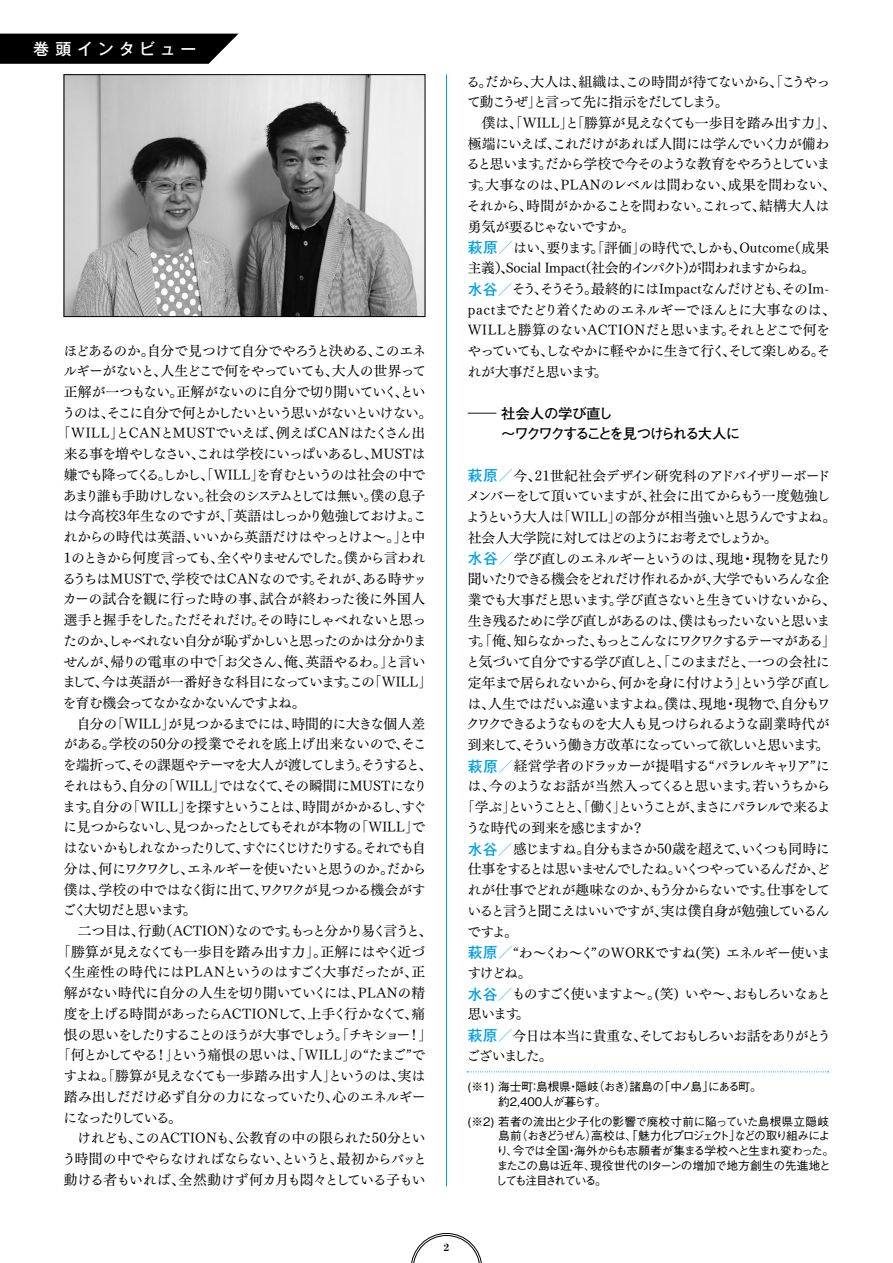
<style>
.page{position:relative;width:893px;height:1263px;background:#fff}
.page>*{position:absolute;margin:0;border:0;box-sizing:border-box;transform-origin:0 0}
.t1{font:500 15.9px "Gothic MB101 Pro";letter-spacing:.31em;color:#fff}
.t2{font:700 14.4px/20.7px "Futo Go B101 Pro";letter-spacing:-.12em;color:#000}
.t3{font:13.8px "Tsuku Min Pro M";letter-spacing:-.06em;color:#000}
.t4{font:13.8px/20.7px "Tsuku Min Pro M";letter-spacing:-.04em;color:#000}
.t5{font:13.8px "Tsuku Min Pro M";letter-spacing:-.03em;color:#000}
.t6{font:13.8px "Tsuku Min Pro M";letter-spacing:-.1em;color:#000}
.t7{font:13.8px "Tsuku Min Pro M";letter-spacing:-.115em;color:#000}
.t8{font:13.8px "Tsuku Min Pro M";letter-spacing:-.035em;color:#000}
.t9{font:13.8px "Tsuku Min Pro M";letter-spacing:-.105em;color:#000}
.t10{font:13.8px "Tsuku Min Pro M";letter-spacing:-.11em;color:#000}
.t11{font:13.8px "Tsuku Min Pro M";letter-spacing:-.08em;color:#000}
.t12{font:13.8px "Tsuku Min Pro M";letter-spacing:-.025em;color:#000}
.t13{font:13.8px "Tsuku Min Pro M";letter-spacing:-.09em;color:#000}
.t14{font:13.8px "Tsuku Min Pro M";letter-spacing:-.015em;color:#000}
.t15{font:13.8px "Tsuku Min Pro M";letter-spacing:-.085em;color:#000}
.t16{font:13.8px "Tsuku Min Pro M";letter-spacing:-.13em;color:#000}
.t17{font:13.8px "Tsuku Min Pro M";letter-spacing:-.135em;color:#000}
.t18{font:13.8px "Tsuku Min Pro M";letter-spacing:.01em;color:#000}
.t19{font:13.8px "Tsuku Min Pro M";letter-spacing:-.02em;color:#000}
.t20{font:13.8px "Tsuku Min Pro M";letter-spacing:-.125em;color:#000}
.t21{font:13.8px "Tsuku Min Pro M";letter-spacing:.005em;color:#000}
.t22{font:13.8px "Tsuku Min Pro M";letter-spacing:-.095em;color:#000}
.t23{font:13.8px "Tsuku Min Pro M";letter-spacing:-.005em;color:#000}
.t24{font:13.8px "Tsuku Min Pro M";letter-spacing:-.12em;color:#000}
.t25{font:500 11.7px/14.9px "Gothic BBB Pro";letter-spacing:-.05em;color:#000}
.t26{font:500 11.7px/14.9px "Gothic BBB Pro";letter-spacing:-.015em;color:#000}
.t27{font:500 10.65px "Bodoni BE";color:#000}
.s1{font-family:"Futo Go B101 Pro";font-weight:700;font-size:14.85px;color:#00a0e9}
.s2{font-size:10.05px}
</style>
<div class="page">
<svg style="left:0;top:34px;width:238px;height:30px;background:#111"></svg>
<hr style="left:446px;top:74px;width:1px;height:1112px;background:#00a0e9">
<img style="left:66px;top:76px;width:357px;height:239px">
<div style="left:64px;top:74px;width:361px;height:243px;border:1px solid #000"></div>
<svg style="left:467px;top:1071px;width:361px;height:1px"></svg>
<svg style="left:411px;top:1233px;width:71px;height:30px"></svg>
<p class="t1" style="left:33px;top:36px;width:165px">巻頭インタビュー</p>
<p class="t3" style="left:63px;top:338px;width:365px">ほどあるのか。自分で見つけて自分でやろうと決める、このエネ</p>
<p class="t3" style="left:63px;top:359px;width:365px">ルギーがないと、人生どこで何をやっていても、大人の世界って</p>
<p class="t3" style="left:64px;top:379px;width:363px">正解が一つもない。正解がないのに自分で切り開いていく、とい</p>
<p class="t9" style="left:62px;top:400px;width:372px">うのは、そこに自分で何とかしたいという思いがないといけない。</p>
<p class="t18" style="left:57px;top:421px;width:370px">「WILL」とCANとMUSTでいえば、例えばCANはたくさん出</p>
<p class="t3" style="left:64px;top:442px;width:363px">来る事を増やしなさい、これは学校にいっぱいあるし、MUSTは</p>
<p class="t3" style="left:64px;top:462px;width:363px">嫌でも降ってくる。しかし、「WILL」を育むというのは社会の中で</p>
<p class="t10" style="left:63px;top:483px;width:364px">あまり誰も手助けしない。社会のシステムとしては無い。僕の息子</p>
<p class="t3" style="left:63px;top:504px;width:365px">は今高校3年生なのですが、「英語はしっかり勉強しておけよ。こ</p>
<p class="t8" style="left:64px;top:524px;width:363px">れからの時代は英語、いいから英語だけはやっとけよ～。」と中</p>
<p class="t6" style="left:64px;top:545px;width:363px">1のときから何度言っても、全くやりませんでした。僕から言われ</p>
<p class="t19" style="left:62px;top:566px;width:366px">るうちはMUSTで、学校ではCANなのです。それが、ある時サッ</p>
<p class="t23" style="left:63px;top:587px;width:364px">カーの試合を観に行った時の事、試合が終わった後に外国人</p>
<p class="t3" style="left:64px;top:607px;width:364px">選手と握手をした。ただそれだけ。その時にしゃべれないと思っ</p>
<p class="t3" style="left:63px;top:628px;width:365px">たのか、しゃべれない自分が恥ずかしいと思ったのかは分かりま</p>
<p class="t12" style="left:64px;top:649px;width:363px">せんが、帰りの電車の中で「お父さん、俺、英語やるわ。」と言い</p>
<p class="t11" style="left:62px;top:670px;width:371px">まして、今は英語が一番好きな科目になっています。この「WILL」</p>
<p class="t3" style="left:63px;top:690px;width:244px">を育む機会ってなかなかないんですよね。</p>
<p class="t5" style="left:64px;top:711px;width:363px">　自分の「WILL」が見つかるまでには、時間的に大きな個人差</p>
<p class="t14" style="left:63px;top:732px;width:365px">がある。学校の50分の授業でそれを底上げ出来ないので、そこ</p>
<p class="t10" style="left:63px;top:753px;width:371px">を端折って、その課題やテーマを大人が渡してしまう。そうすると、</p>
<p class="t8" style="left:63px;top:773px;width:366px">それはもう、自分の「WILL」ではなくて、その瞬間にMUSTになり</p>
<p class="t8" style="left:62px;top:794px;width:365px">ます。自分の「WILL」を探すということは、時間がかかるし、すぐ</p>
<p class="t3" style="left:63px;top:815px;width:364px">に見つからないし、見つかったとしてもそれが本物の「WILL」で</p>
<p class="t9" style="left:63px;top:835px;width:364px">はないかもしれなかったりして、すぐにくじけたりする。それでも自</p>
<p class="t6" style="left:64px;top:856px;width:364px">分は、何にワクワクし、エネルギーを使いたいと思うのか。だから</p>
<p class="t12" style="left:64px;top:877px;width:363px">僕は、学校の中ではなく街に出て、ワクワクが見つかる機会がす</p>
<p class="t24" style="left:62px;top:898px;width:136px">ごく大切だと思います。</p>
<p class="t3" style="left:64px;top:918px;width:370px">　二つ目は、行動（ACTION）なのです。もっと分かり易く言うと、</p>
<p class="t5" style="left:57px;top:939px;width:370px">「勝算が見えなくても一歩目を踏み出す力」。正解にはやく近づ</p>
<p class="t14" style="left:61px;top:960px;width:366px">く生産性の時代にはPLANというのはすごく大事だったが、正</p>
<p class="t5" style="left:64px;top:981px;width:363px">解がない時代に自分の人生を切り開いていくには、PLANの精</p>
<p class="t4" style="left:64px;top:1002px;width:363px">度を上げる時間があったらACTIONして、上手く行かなくて、痛</p>
<p class="t20" style="left:64px;top:1022px;width:370px">恨の思いをしたりすることのほうが大事でしょう。「チキショー！」</p>
<p class="t6" style="left:57px;top:1043px;width:370px">「何とかしてやる！」という痛恨の思いは、「WILL」の“たまご”で</p>
<p class="t3" style="left:63px;top:1063px;width:363px">すよね。「勝算が見えなくても一歩踏み出す人」というのは、実は</p>
<p class="t5" style="left:64px;top:1084px;width:363px">踏み出しだだけ必ず自分の力になっていたり、心のエネルギー</p>
<p class="t16" style="left:63px;top:1105px;width:120px">になったりしている。</p>
<p class="t21" style="left:64px;top:1126px;width:363px">　けれども、このACTIONも、公教育の中の限られた50分とい</p>
<p class="t3" style="left:62px;top:1146px;width:366px">う時間の中でやらなければならない、というと、最初からバッと</p>
<p class="t3" style="left:64px;top:1167px;width:363px">動ける者もいれば、全然動けず何カ月も悶々としている子もい</p>
<p class="t4" style="left:466px;top:69px;width:371px">る。だから、大人は、組織は、この時間が待てないから、「こうやって動こうぜ」と言って先に指示をだしてしまう。<br>　僕は、「WILL」と「勝算が見えなくても一歩目を踏み出す力」、極端にいえば、これだけがあれば人間には学んでいく力が備わると思います。だから学校で今そのような教育をやろうとしています。大事なのは、PLANのレベルは問わない、成果を問わない、それから、時間がかかることを問わない。これって、結構大人は勇気が要るじゃないですか。<br><span class="s1">萩原／</span>はい、要ります。「評価」の時代で、しかも、Outcome（成果主義）、Social Impact（社会的インパクト）が問われますからね。<br><span class="s1">水谷／</span>そう、そうそう。最終的にはImpactなんだけども、そのIm&shy;pactまでたどり着くためのエネルギーでほんとに大事なのは、WILLと勝算のないACTIONだと思います。それとどこで何をやっていても、しなやかに軽やかに生きて行く、そして楽しめる。それが大事だと思います。</p>
<p class="t2" style="left:501px;top:401px;width:240px;text-indent:-33px"><span class="s2">―</span> 社会人の学び直し<br>～ワクワクすることを見つけられる大人に</p>
<p class="t3" style="left:468px;top:463px;width:364px"><span class="s1">萩原／</span>今、21世紀社会デザイン研究科のアドバイザリーボード</p>
<p class="t11" style="left:466px;top:484px;width:365px">メンバーをして頂いていますが、社会に出てからもう一度勉強し</p>
<p class="t5" style="left:466px;top:504px;width:372px">ようという大人は「WILL」の部分が相当強いと思うんですよね。</p>
<p class="t16" style="left:468px;top:525px;width:311px">社会人大学院に対してはどのようにお考えでしょうか。</p>
<p class="t3" style="left:468px;top:546px;width:365px"><span class="s1">水谷／</span>学び直しのエネルギーというのは、現地・現物を見たり</p>
<p class="t3" style="left:468px;top:566px;width:363px">聞いたりできる機会をどれだけ作れるかが、大学でもいろんな企</p>
<p class="t3" style="left:468px;top:587px;width:370px">業でも大事だと思います。学び直さないと生きていけないから、</p>
<p class="t13" style="left:468px;top:608px;width:364px">生き残るために学び直しがあるのは、僕はもったいないと思いま</p>
<p class="t7" style="left:467px;top:629px;width:370px">す。「俺、知らなかった、もっとこんなにワクワクするテーマがある」</p>
<p class="t3" style="left:466px;top:649px;width:365px">と気づいて自分でする学び直しと、「このままだと、一つの会社に</p>
<p class="t3" style="left:468px;top:670px;width:364px">定年まで居られないから、何かを身に付けよう」という学び直し</p>
<p class="t4" style="left:467px;top:691px;width:365px">は、人生ではだいぶ違いますよね。僕は、現地・現物で、自分もワ</p>
<p class="t15" style="left:466px;top:712px;width:364px">クワクできるようなものを大人も見つけられるような副業時代が</p>
<p class="t7" style="left:468px;top:732px;width:363px">到来して、そういう働き方改革になっていって欲しいと思います。</p>
<p class="t6" style="left:468px;top:754px;width:363px"><span class="s1">萩原／</span>経営学者のドラッカーが提唱する“パラレルキャリア”に</p>
<p class="t3" style="left:467px;top:774px;width:364px">は、今のようなお話が当然入ってくると思います。若いうちから</p>
<p class="t17" style="left:461px;top:795px;width:371px">「学ぶ」ということと、「働く」ということが、まさにパラレルで来るよ</p>
<p class="t3" style="left:466px;top:815px;width:180px">うな時代の到来を感じますか？</p>
<p class="t13" style="left:468px;top:836px;width:363px"><span class="s1">水谷／</span>感じますね。自分もまさか50歳を超えて、いくつも同時に</p>
<p class="t7" style="left:468px;top:857px;width:364px">仕事をするとは思いませんでしたね。いくつやっているんだか、ど</p>
<p class="t4" style="left:467px;top:878px;width:364px">れが仕事でどれが趣味なのか、もう分からないです。仕事をして</p>
<p class="t22" style="left:467px;top:898px;width:363px">いると言うと聞こえはいいですが、実は僕自身が勉強しているん</p>
<p class="t3" style="left:467px;top:919px;width:52px">ですよ。</p>
<p class="t5" style="left:468px;top:940px;width:364px"><span class="s1">萩原／</span>“わ～くわ～く”のWORKですね(笑) エネルギー使いま</p>
<p class="t3" style="left:467px;top:960px;width:66px">すけどね。</p>
<p class="t7" style="left:468px;top:982px;width:365px"><span class="s1">水谷／</span>ものすごく使いますよ～。(笑) いや～、おもしろいなぁと</p>
<p class="t3" style="left:468px;top:1002px;width:63px">思います。</p>
<p class="t15" style="left:468px;top:1023px;width:365px"><span class="s1">萩原／</span>今日は本当に貴重な、そしておもしろいお話をありがとう</p>
<p class="t3" style="left:466px;top:1043px;width:88px">ございました。</p>
<p class="t26" style="left:498px;top:1078px;width:265px;text-indent:-30px">(※1) 海士町：島根県・隠岐（おき）諸島の「中ノ島」にある町。約2,400人が暮らす。</p>
<p class="t25" style="left:496px;top:1112px;width:340px;text-indent:-28px">(※2) 若者の流出と少子化の影響で廃校寸前に陥っていた島根県立隠岐島前（おきどうぜん）高校は、「魅力化プロジェクト」などの取り組みにより、今では全国・海外からも志願者が集まる学校へと生まれ変わった。またこの島は近年、現役世代のIターンの増加で地方創生の先進地としても注目されている。</p>
<p class="t27" style="left:444px;top:1241px;width:7px">2</p>
</div>
